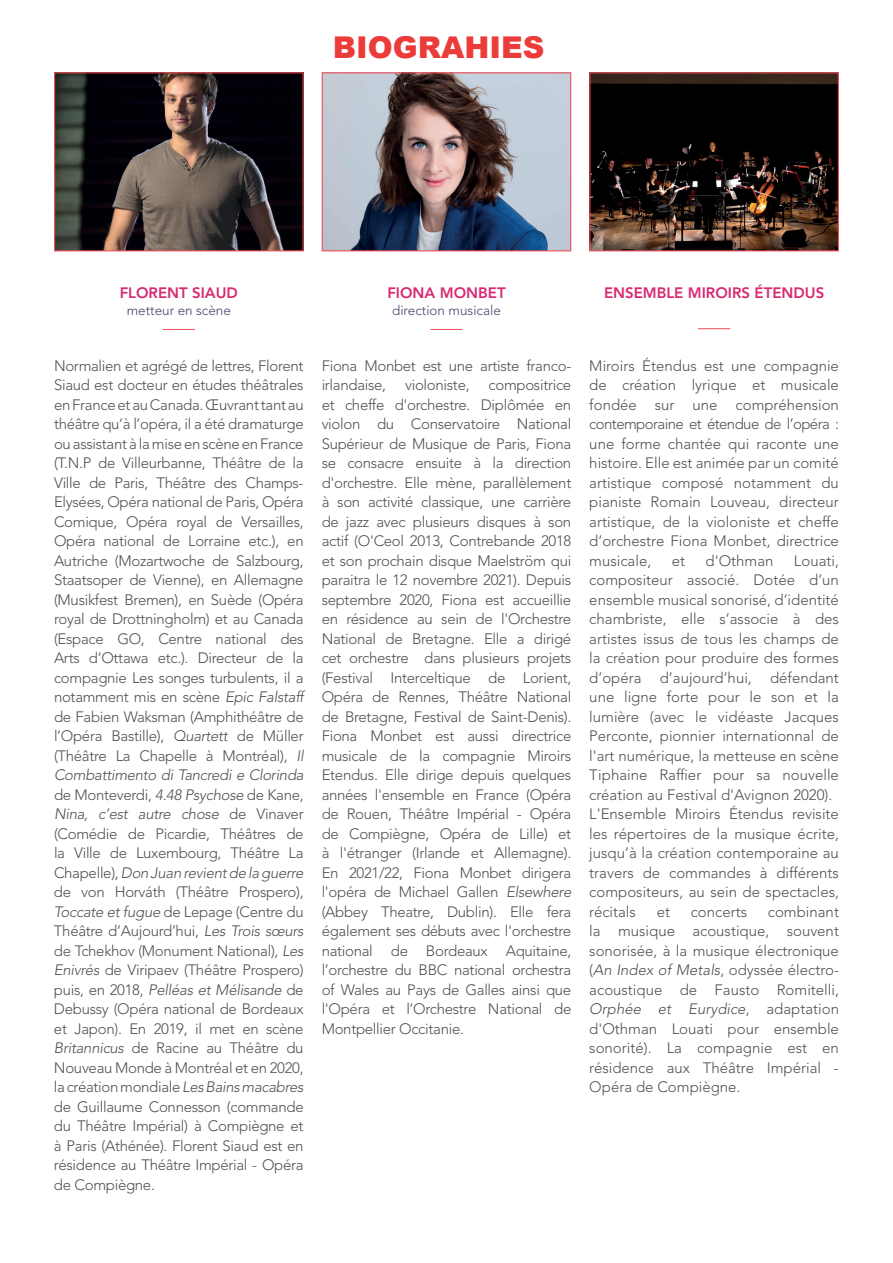
<style>
.page{position:relative;width:893px;height:1263px;background:#fff}
.page>*{position:absolute;margin:0;border:0;box-sizing:border-box;transform-origin:0 0}
.t1{font:900 30px "Arial";color:#eb3c39}
.t2{font:300 15px/19.5px "Avenir LT Std";color:#4f5252;text-align:justify}
.t3{font:300 15px/19.5px "Avenir LT Std";letter-spacing:-.02em;color:#4f5252}
.t4{font:800 15px "Avenir LT Std";color:#d72972}
.t5{font:300 13.5px "Avenir LT Std";color:#504169}
.s1{font-style:italic}
</style>
<div class="page">
<hr style="left:163px;top:329px;width:32px;height:1px;background:#ef4f58">
<hr style="left:698px;top:328px;width:32px;height:1px;background:#ef4f58">
<img style="left:56px;top:74px;width:246px;height:175px">
<div style="left:54px;top:72px;width:250px;height:179px;border:1px solid #ef4f58"></div>
<img style="left:591px;top:74px;width:246px;height:175px">
<div style="left:589px;top:72px;width:250px;height:179px;border:1px solid #ef4f58"></div>
<img style="left:324px;top:74px;width:245px;height:175px">
<div style="left:322px;top:72px;width:249px;height:179px;border:1px solid #ef4f58"></div>
<hr style="left:431px;top:329px;width:31px;height:1px;background:#ef4f58">
<h1 class="t1" style="left:333px;top:25px;width:213px">BIOGRAHIES</h1>
<p class="t4" style="left:120px;top:284px;width:120px">FLORENT SIAUD</p>
<p class="t5" style="left:127px;top:302px;width:106px">metteur en scène</p>
<p class="t4" style="left:387px;top:284px;width:120px">FIONA MONBET</p>
<p class="t5" style="left:392px;top:302px;width:110px">direction musicale</p>
<p class="t2" style="left:54px;top:356px;width:251px">Normalien et agrégé de lettres, Florent Siaud est docteur en études théâtrales en France et au Canada. Œuvrant tant au théâtre qu’à l’opéra, il a été dramaturge ou assistant à la mise en scène en France (T.N.P de Villeurbanne, Théâtre de la Ville de Paris, Théâtre des Champs-Elysées, Opéra national de Paris, Opéra Comique, Opéra royal de Versailles, Opéra national de Lorraine etc.), en Autriche (Mozartwoche de Salzbourg, Staatsoper de Vienne), en Allemagne (Musikfest Bremen), en Suède (Opéra royal de Drottningholm) et au Canada (Espace GO, Centre national des Arts d’Ottawa etc.). Directeur de la compagnie Les songes turbulents, il a notamment mis en scène <span class="s1">Epic Falstaff </span>de Fabien Waksman (Amphithéâtre de l’Opéra Bastille), <span class="s1">Quartett</span> de Müller (Théâtre La Chapelle à Montréal), <span class="s1">Il Combattimento di Tancredi e Clorinda </span>de Monteverdi, <span class="s1">4.48 Psychose</span> de Kane, <span class="s1">Nina, c’est autre chose</span> de Vinaver (Comédie de Picardie, Théâtres de la Ville de Luxembourg, Théâtre La Chapelle), <span class="s1">Don Juan revient de la guerre </span>de von Horváth (Théâtre Prospero), <span class="s1">Toccate et fugue</span> de Lepage (Centre du Théâtre d’Aujourd’hui, <span class="s1">Les Trois sœurs </span>de Tchekhov (Monument National), <span class="s1">Les Enivrés</span> de Viripaev (Théâtre Prospero) puis, en 2018, <span class="s1">Pelléas et Mélisande</span> de Debussy (Opéra national de Bordeaux et Japon). En 2019, il met en scène <span class="s1">Britannicus</span> de Racine au Théâtre du Nouveau Monde à Montréal et en 2020, la création mondiale <span class="s1">Les Bains macabres </span>de Guillaume Connesson (commande du Théâtre Impérial) à Compiègne et à Paris (Athénée). Florent Siaud est en résidence au Théâtre Impérial - Opéra de Compiègne.</p>
<p class="t3" style="left:322px;top:356px;width:251px">Fiona Monbet est une artiste franco&shy;irlandaise,</p>
<p class="t3" style="left:405px;top:375px;width:66px">violoniste,</p>
<p class="t2" style="left:322px;top:375px;width:251px;text-indent:167px">compositrice et cheffe d'orchestre. Diplômée en violon du Conservatoire National Supérieur de Musique de Paris, Fiona se consacre ensuite à la direction d'orchestre. Elle mène, parallèlement à son activité classique, une carrière de jazz avec plusieurs disques à son actif (O'Ceol 2013, Contrebande 2018 et son prochain disque Maelström qui paraitra le 12 novembre 2021). Depuis septembre 2020, Fiona est accueillie en résidence au sein de l'Orchestre National de Bretagne. Elle a dirigé cet orchestre dans plusieurs projets (Festival Interceltique de Lorient, Opéra de Rennes, Théâtre National de Bretagne, Festival de Saint-Denis).<br>Fiona Monbet est aussi directrice musicale de la compagnie Miroirs Etendus. Elle dirige depuis quelques années l'ensemble en France (Opéra de Rouen, Théâtre Impérial - Opéra de Compiègne, Opéra de Lille) et à l'étranger (Irlande et Allemagne).<br>En 2021/22, Fiona Monbet dirigera l'opéra de Michael Gallen <span class="s1">Elsewhere </span>(Abbey Theatre, Dublin). Elle fera également ses débuts avec l'orchestre national de Bordeaux Aquitaine, l’orchestre du BBC national orchestra of Wales au Pays de Galles ainsi que l'Opéra et l’Orchestre National de Montpellier Occitanie.</p>
<p class="t4" style="left:604px;top:284px;width:222px">ENSEMBLE MIROIRS ÉTENDUS</p>
<p class="t2" style="left:589px;top:356px;width:251px">Miroirs Étendus est une compagnie de création lyrique et musicale fondée sur une compréhension contemporaine et étendue de l’opéra : une forme chantée qui raconte une histoire. Elle est animée par un comité artistique composé notamment du pianiste Romain Louveau, directeur artistique, de la violoniste et cheffe d’orchestre Fiona Monbet, directrice musicale,</p>
<p class="t2" style="left:672px;top:551px;width:15px">et</p>
<p class="t2" style="left:706px;top:551px;width:69px">d'Othman</p>
<p class="t2" style="left:589px;top:551px;width:251px;text-align:left;text-indent:205px">Louati, compositeur associé. Dotée d’un ensemble musical sonorisé, d’identité chambriste, elle s’associe à des artistes issus de tous les champs de la création pour produire des formes d’opéra d’aujourd’hui, défendant une ligne forte pour le son et la lumière (avec le vidéaste Jacques Perconte, pionnier internationnal de l'art numérique, la metteuse en scène Tiphaine Raffier pour sa nouvelle création au Festival d'Avignon 2020).<br>L'Ensemble Miroirs Étendus revisite les répertoires de la musique écrite, jusqu’à la création contemporaine au travers de commandes à différents compositeurs, au sein de spectacles, récitals</p>
<p class="t2" style="left:589px;top:902px;width:251px;text-indent:179px">combinant la musique acoustique, souvent sonorisée, à la musique électronique (<span class="s1">An Index of Metals</span>, odyssée électro&shy;acoustique de Fausto Romitelli, <span class="s1">Orphée et Eurydice</span>, adaptation d'Othman Louati pour ensemble sonorité). La compagnie est en résidence aux Théâtre Impérial - Opéra de Compiègne.</p>
<p class="t2" style="left:657px;top:902px;width:15px">et</p>
<p class="t2" style="left:691px;top:902px;width:58px">concerts</p>
</div>
